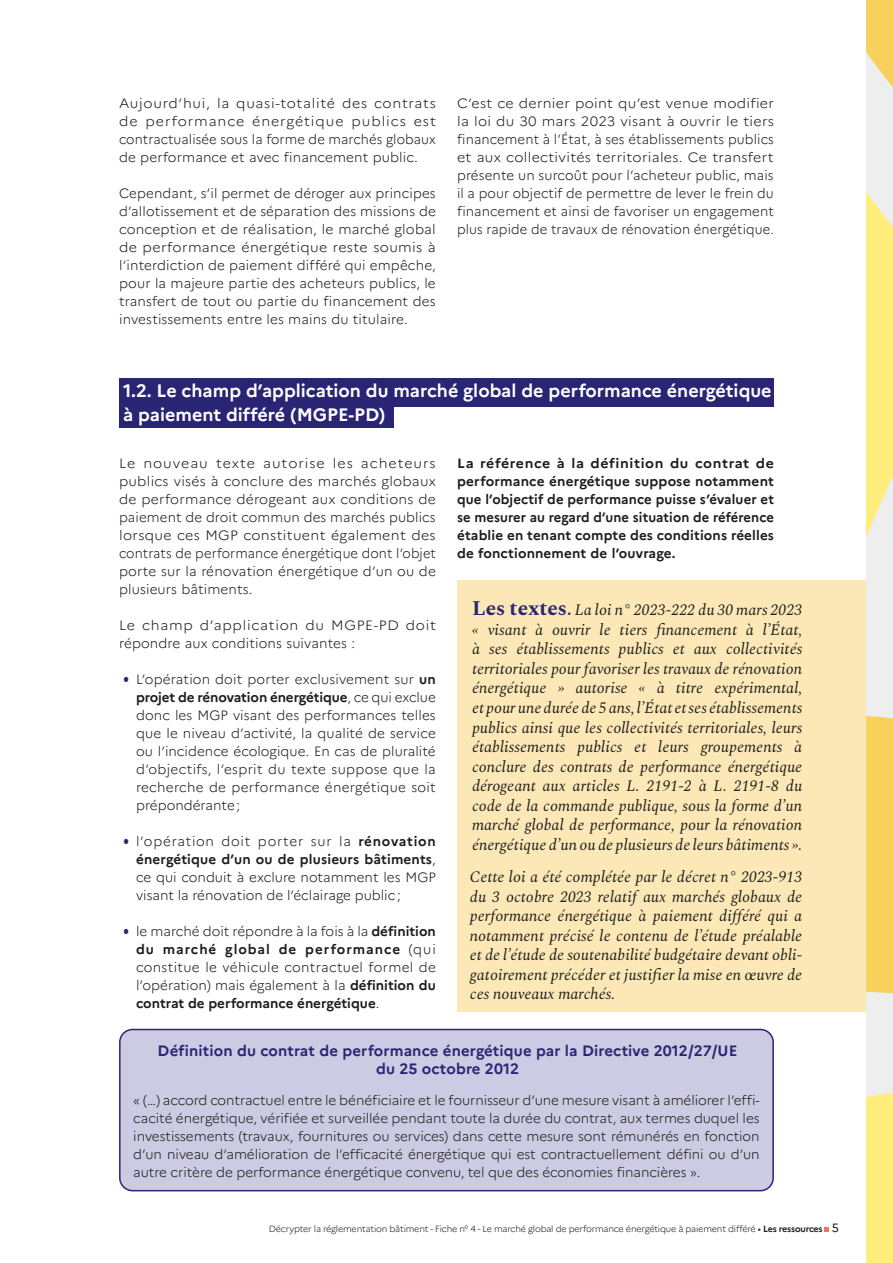
<style>
.page{position:relative;width:893px;height:1263px;background:#fff}
.page>*{position:absolute;margin:0;border:0;box-sizing:border-box;transform-origin:0 0}
.Titre_2_2lg{font:700 18px "Marianne";color:#fff}
.TITRE_ENCADRÉ{font:italic 15.75px/19.5px "Spectral";letter-spacing:.005em;color:#1d1d1b;text-align:justify}
.TEXTE_ENCADRÉ{font:italic 15.75px/19.5px "Spectral";letter-spacing:.005em;color:#1d1d1b;text-align:justify}
.TITRE_ENCADRÉ-2{font:700 15px/18px "Marianne";letter-spacing:.01em;color:#292574;text-align:center}
.TEXTE_ENCADRÉ-2{font:300 13.5px/18px "Marianne";color:#1d1d1b;text-align:justify}
.TEXTE{font:300 13.5px/18px "Marianne";letter-spacing:.01em;color:#1d1d1b;text-align:justify;scale:1.05 1}
.TEXTE-2{font:300 13.5px/18px "Marianne";letter-spacing:.01em;color:#1d1d1b;text-align:justify}
.TEXTE-3{font:700 13.5px/18px "Marianne";letter-spacing:.01em;color:#1d1d1b;text-align:justify;scale:1.05 1}
.t1{font:300 9px "Marianne";letter-spacing:-.02em;color:#1d1d1b}
.s1{font-family:"Arial Narrow";font-weight:400;font-size:21px;color:#292574}
.s2{font-weight:700}
.s3{font-weight:700;font-style:normal;font-size:21px;color:#292574}
.s4{font-weight:700;font-style:normal;font-size:16.5px;color:#292574}
.s5{font-weight:400}
.s6{font-weight:400;font-size:12px}
</style>
<div class="page">
<svg style="left:825px;top:1227px;width:4px;height:4px"></svg>
<div style="left:866px;top:0;width:27px;height:1263px;background:#eee"></div>
<svg style="left:866px;top:715px;width:27px;height:548px"></svg>
<svg style="left:866px;top:0;width:27px;height:538px"></svg>
<div style="left:119px;top:378px;width:655px;height:29px;background:#292574"></div>
<div style="left:119px;top:403px;width:275px;height:24px;background:#292574"></div>
<div style="left:457px;top:580px;width:409px;height:432px;background:#fce8b6"></div>
<div style="left:120px;top:1029px;width:653px;height:162px;background:#cdcae3;border-radius:13px"></div>
<div style="left:119px;top:1029px;width:655px;height:162px;border:2px solid #292574;border-radius:13px"></div>
<p class="TEXTE" style="left:119px;top:94px;width:303px">Aujourd’hui, la quasi-totalité des contrats de performance énergétique publics est contractualisée sous la forme de marchés globaux de performance et avec financement public.</p>
<p class="TEXTE-2" style="left:119px;top:184px;width:318px">Cependant, s’il permet de déroger aux principes d’allotissement et de séparation des missions de conception et de réalisation, le marché global de performance énergétique reste soumis à l’interdiction de paiement différé qui empêche, pour la majeure partie des acheteurs publics, le transfert de tout ou partie du financement des investissements entre les mains du titulaire.</p>
<p class="TEXTE" style="left:457px;top:94px;width:303px">C’est ce dernier point qu’est venue modifier la loi du 30 mars 2023 visant à ouvrir le tiers financement à l’État, à ses établissements publics et aux collectivités territoriales. Ce transfert présente un surcoût pour l’acheteur public, mais il a pour objectif de permettre de lever le frein du financement et ainsi de favoriser un engagement plus rapide de travaux de rénovation énergétique.</p>
<p class="Titre_2_2lg" style="left:123px;top:379px;width:650px">1.2. Le champ d’application du marché global de performance énergétique</p>
<p class="Titre_2_2lg" style="left:123px;top:403px;width:263px">à paiement différé (MGPE-PD)</p>
<p class="TEXTE" style="left:119px;top:454px;width:303px">Le nouveau texte autorise les acheteurs publics visés à conclure des marchés globaux de performance dérogeant aux conditions de paiement de droit commun des marchés publics lorsque ces MGP constituent également des contrats de performance énergétique dont l’objet porte sur la rénovation énergétique d’un ou de plusieurs bâtiments.</p>
<p class="TEXTE" style="left:119px;top:616px;width:303px">Le champ d’application du MGPE-PD doit répondre aux conditions suivantes :</p>
<p class="TEXTE_ENCADRÉ-2" style="left:136px;top:670px;width:301px;text-indent:-13px"><span class="s1">•</span> L’opération doit porter exclusivement sur <span class="s2">un projet de rénovation énergétique</span>, ce qui exclue donc les MGP visant des performances telles que le niveau d’activité, la qualité de service ou l’incidence écologique. En cas de pluralité d’objectifs, l’esprit du texte suppose que la recherche de performance énergétique soit prépondérante;</p>
<p class="TEXTE_ENCADRÉ-2" style="left:136px;top:832px;width:301px;text-indent:-13px"><span class="s1">•</span> l’opération doit porter sur la <span class="s2">rénovation énergétique d’un ou de plusieurs bâtiments</span>, ce qui conduit à exclure notamment les MGP visant la rénovation de l’éclairage public;</p>
<p class="TEXTE_ENCADRÉ-2" style="left:136px;top:922px;width:301px;text-indent:-13px"><span class="s1">•</span> le marché doit répondre à la fois à la <span class="s2">définition du marché global de performance</span> (qui constitue le véhicule contractuel formel de l’opération) mais également à la <span class="s2">définition du contrat de performance énergétique</span>.</p>
<p class="TEXTE-3" style="left:457px;top:454px;width:303px">La référence à la définition du contrat de performance énergétique suppose notamment que l’objectif de performance puisse s’évaluer et se mesurer au regard d’une situation de référence établie en tenant compte des conditions réelles de fonctionnement de l’ouvrage.</p>
<p class="TITRE_ENCADRÉ" style="left:472px;top:599px;width:332px"><span class="s3">Les textes</span><span class="s4">.</span> La loi n° 2023-222 du 30 mars 2023 « visant à ouvrir le tiers financement à l’État, à ses établissements publics et aux collectivités territoriales pour favoriser les travaux de rénovation énergétique » autorise « à titre expérimental, et pour une durée de 5 ans, l’État et ses établissements publics ainsi que les collectivités territoriales, leurs établissements publics et leurs groupements à conclure des contrats de performance énergétique dérogeant aux articles L. 2191-2 à L. 2191-8 du code de la commande publique, sous la forme d’un marché global de performance, pour la rénovation énergétique d’un ou de plusieurs de leurs bâtiments ».</p>
<p class="TEXTE_ENCADRÉ" style="left:470px;top:866px;width:334px">Cette loi a été complétée par le décret n° 2023-913 du 3 octobre 2023 relatif aux marchés globaux de performance énergétique à paiement différé qui a notamment précisé le contenu de l’étude préalable et de l’étude de soutenabilité budgétaire devant obli&shy;gatoirement précéder et justifier la mise en œuvre de ces nouveaux marchés.</p>
<p class="TITRE_ENCADRÉ-2" style="left:158px;top:1041px;width:581px">Définition du contrat de performance énergétique par la Directive 2012/27/UE du 25 octobre 2012</p>
<p class="TEXTE_ENCADRÉ-2" style="left:133px;top:1091px;width:628px">« (…) accord contractuel entre le bénéficiaire et le fournisseur d’une mesure visant à améliorer l’effi&shy;cacité énergétique, vérifiée et surveillée pendant toute la durée du contrat, aux termes duquel les investissements (travaux, fournitures ou services) dans cette mesure sont rémunérés en fonction d’un niveau d’amélioration de l’efficacité énergétique qui est contractuellement défini ou d’un autre critère de performance énergétique convenu, tel que des économies financières ».</p>
<p class="t1" style="left:269px;top:1223px;width:572px">Décrypter la réglementation bâtiment - Fiche n° 4 - Le marché global de performance énergétique à paiement différé <span class="s5">•</span> <span class="s2">Les ressources</span> <span class="s6">5</span></p>
</div>
